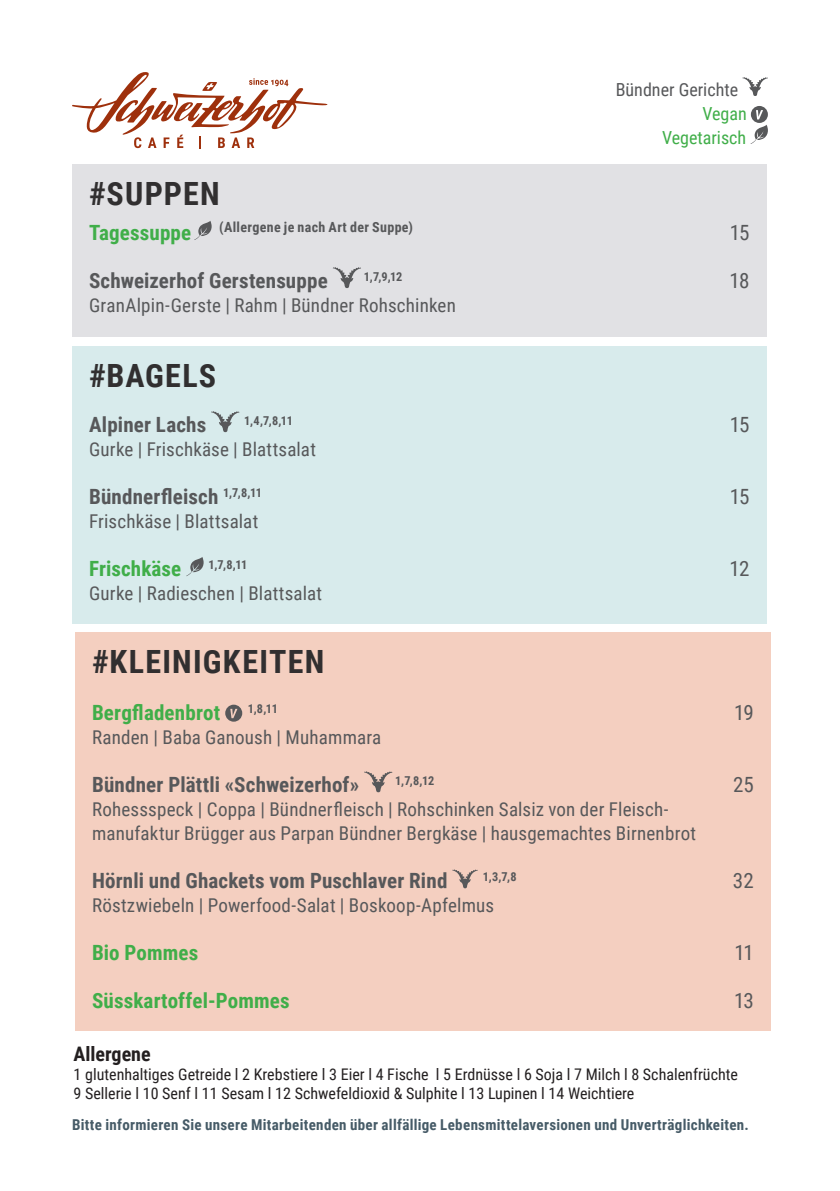
<style>
.page{position:relative;width:840px;height:1191px;background:#fff}
.page>*{position:absolute;margin:0;border:0;box-sizing:border-box;transform-origin:0 0}
.t1{font:700 32px "Roboto Condensed";letter-spacing:.04em;color:#312f30}
.t2{font:700 21px "Roboto Condensed";letter-spacing:.01em;color:#57585a}
.t3{font:700 21px "Roboto Condensed";letter-spacing:.005em;color:#40ae49}
.t4{font:21px "Roboto Condensed";letter-spacing:-.045em;color:#57585a}
.t5{font:700 20px "Roboto Condensed";color:#231f20}
.t6{font:19px/24px "Roboto Condensed";letter-spacing:.01em;color:#57585a}
.t7{font:18px/24px "Roboto Condensed";color:#40ae49;text-align:right}
.t8{font:18px "Roboto Condensed";color:#57585a}
.t9{font:16px/19.2px "Roboto Condensed";color:#231f20}
.t10{font:700 15px "Roboto Condensed";letter-spacing:.02em;color:#465b67}
.t11{font:700 14px "Roboto Condensed";letter-spacing:.025em;color:#57585a}
.t12{font:700 12.2px "Roboto Condensed";letter-spacing:-.035em;color:#57585a}
</style>
<div class="page">
<div style="left:72px;top:164px;width:694px;height:173px;background:#e1e1e4"></div>
<svg style="left:194px;top:221px;width:17px;height:19px"></svg>
<svg style="left:333px;top:267px;width:28px;height:21px"></svg>
<div style="left:72px;top:346px;width:694px;height:277px;background:#d8ebec"></div>
<svg style="left:211px;top:411px;width:28px;height:21px"></svg>
<svg style="left:186px;top:557px;width:17px;height:19px"></svg>
<div style="left:75px;top:632px;width:695px;height:399px;background:#f4cfc0"></div>
<svg style="left:225px;top:704px;width:17px;height:17px"></svg>
<svg style="left:364px;top:771px;width:28px;height:21px"></svg>
<svg style="left:452px;top:869px;width:25px;height:19px"></svg>
<svg style="left:72px;top:72px;width:255px;height:77px"></svg>
<svg style="left:742px;top:77px;width:25px;height:19px"></svg>
<svg style="left:750px;top:106px;width:17px;height:38px"></svg>
<p class="t8" style="left:615px;top:77px;width:124px">Bündner Gerichte</p>
<p class="t7" style="left:661px;top:101px;width:86px">Vegan<br>Vegetarisch</p>
<h1 class="t1" style="left:89px;top:172px;width:132px">#SUPPEN</h1>
<p class="t3" style="left:89px;top:218px;width:104px">Tagessuppe</p>
<p class="t11" style="left:219px;top:217px;width:195px">(Allergene je nach Art der Suppe)</p>
<p class="t4" style="left:729px;top:218px;width:21px">15</p>
<p class="t2" style="left:89px;top:266px;width:240px">Schweizerhof Gerstensuppe</p>
<p class="t12" style="left:364px;top:268px;width:40px">1,7,9,12</p>
<p class="t4" style="left:729px;top:266px;width:21px">18</p>
<p class="t6" style="left:89px;top:293px;width:368px">GranAlpin-Gerste | Rahm | Bündner Rohschinken</p>
<h1 class="t1" style="left:89px;top:353px;width:128px">#BAGELS</h1>
<p class="t2" style="left:89px;top:410px;width:118px">Alpiner Lachs</p>
<p class="t12" style="left:244px;top:412px;width:50px">1,4,7,8,11</p>
<p class="t4" style="left:729px;top:410px;width:21px">15</p>
<p class="t6" style="left:89px;top:437px;width:228px">Gurke | Frischkäse | Blattsalat</p>
<p class="t2" style="left:89px;top:482px;width:174px">Bündnerfleisch <sup>1,7,8,11</sup></p>
<p class="t4" style="left:729px;top:482px;width:21px">15</p>
<p class="t6" style="left:89px;top:509px;width:170px">Frischkäse | Blattsalat</p>
<p class="t3" style="left:89px;top:554px;width:94px">Frischkäse</p>
<p class="t12" style="left:208px;top:556px;width:40px">1,7,8,11</p>
<p class="t4" style="left:729px;top:554px;width:21px">12</p>
<p class="t6" style="left:89px;top:581px;width:234px">Gurke | Radieschen | Blattsalat</p>
<h1 class="t1" style="left:92px;top:639px;width:234px">#KLEINIGKEITEN</h1>
<p class="t3" style="left:92px;top:698px;width:130px">Bergfladenbrot</p>
<p class="t12" style="left:247px;top:700px;width:32px">1,8,11</p>
<p class="t4" style="left:733px;top:698px;width:21px">19</p>
<p class="t6" style="left:92px;top:725px;width:291px">Randen | Baba Ganoush | Muhammara</p>
<p class="t2" style="left:92px;top:770px;width:268px">Bündner Plättli «Schweizerhof»</p>
<p class="t12" style="left:395px;top:772px;width:41px">1,7,8,12</p>
<p class="t4" style="left:732px;top:770px;width:22px">25</p>
<p class="t6" style="left:92px;top:797px;width:605px">Rohessspeck | Coppa | Bündnerfleisch | Rohschinken Salsiz von der Fleisch&shy;manufaktur Brügger aus Parpan Bündner Bergkäse | hausgemachtes Birnenbrot</p>
<p class="t2" style="left:92px;top:866px;width:356px">Hörnli und Ghackets vom Puschlaver Rind</p>
<p class="t12" style="left:482px;top:868px;width:35px">1,3,7,8</p>
<p class="t4" style="left:732px;top:866px;width:22px">32</p>
<p class="t6" style="left:92px;top:893px;width:403px">Röstzwiebeln | Powerfood-Salat | Boskoop-Apfelmus</p>
<p class="t3" style="left:92px;top:938px;width:108px">Bio Pommes</p>
<p class="t4" style="left:734px;top:938px;width:21px">11</p>
<p class="t3" style="left:92px;top:986px;width:199px">Süsskartoffel-Pommes</p>
<p class="t4" style="left:733px;top:986px;width:21px">13</p>
<p class="t5" style="left:73px;top:1039px;width:79px">Allergene</p>
<p class="t9" style="left:73px;top:1063px;width:665px">1 glutenhaltiges Getreide l 2 Krebstiere l 3 Eier l 4 Fische l 5 Erdnüsse l 6 Soja l 7 Milch l 8 Schalenfrüchte<br>9 Sellerie l 10 Senf l 11 Sesam l 12 Schwefeldioxid &amp; Sulphite l 13 Lupinen l 14 Weichtiere</p>
<p class="t10" style="left:72px;top:1114px;width:678px">Bitte informieren Sie unsere Mitarbeitenden über allfällige Lebensmittelaversionen und Unverträglichkeiten.</p>
</div>
